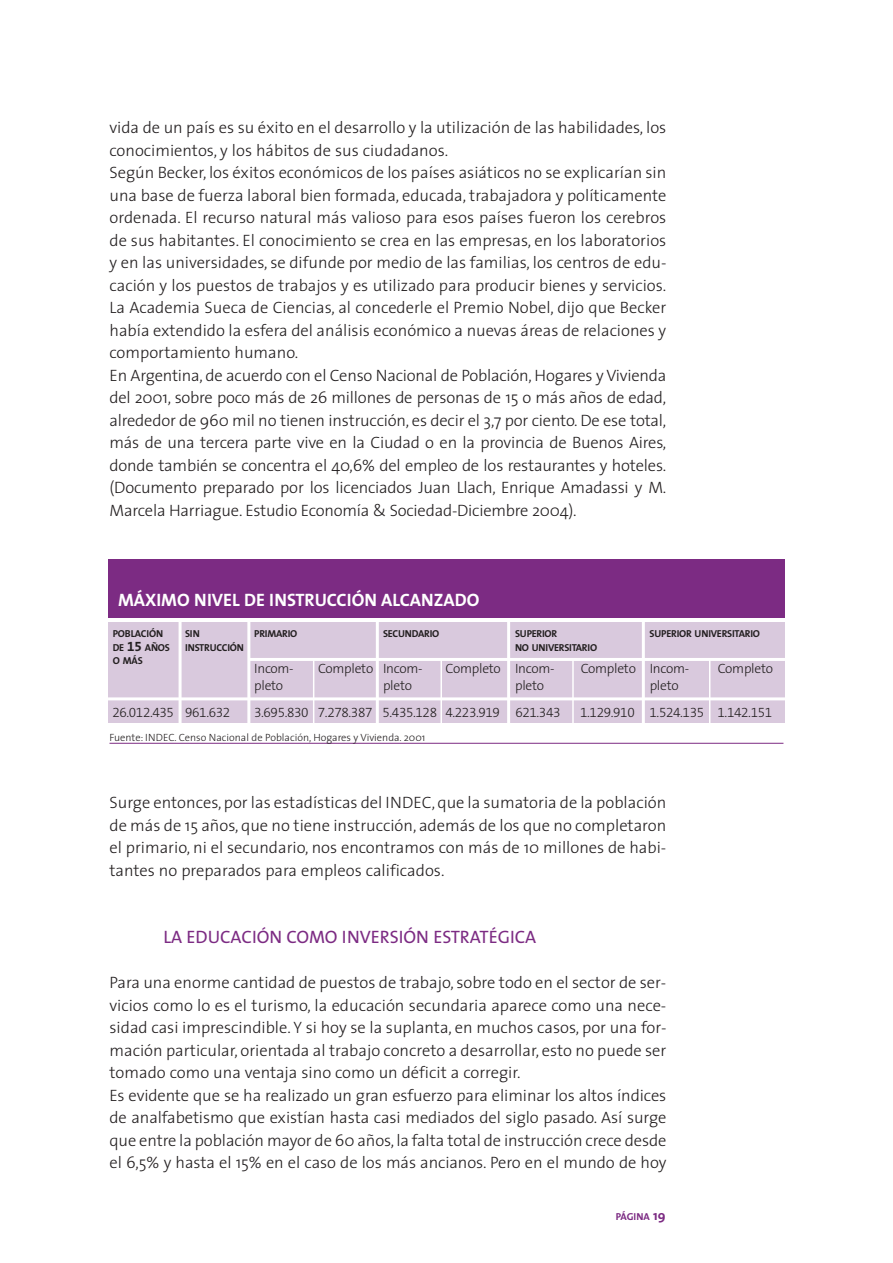
<style>
.page{position:relative;width:893px;height:1263px;background:#fff}
.page>*{position:absolute;margin:0;border:0;box-sizing:border-box;transform-origin:0 0}
.t1{font:18px "The Sans";color:#7c2b83}
.t2{font:700 18px "The Sans";color:#fff}
.t3{font:300 16.5px/22.5px "The Sans";color:#231f20}
.t4{font:13.5px "The Sans Light Expert";letter-spacing:-.03em;color:#231f20}
.t5{font:300 13.5px "The Sans";letter-spacing:-.02em;color:#231f20}
.t6{font:300 10.5px "The Sans";color:#231f20}
.t7{font:700 10.2px "The Sans";letter-spacing:-.025em;color:#231f20}
.t8{font:700 10.2px "The Sans";color:#7c2b83}
.s1{font-family:"The Sans Bold Expert";font-weight:400;font-size:13.5px}
.s2{font-size:13.5px}
</style>
<div class="page">
<div style="left:108px;top:622px;width:677px;height:101px;background:#d9c9dd"></div>
<hr style="left:179px;top:620px;width:3px;height:105px;background:#fff">
<hr style="left:249px;top:658px;width:536px;height:3px;background:#fff">
<hr style="left:108px;top:697px;width:677px;height:3px;background:#fff">
<hr style="left:507px;top:620px;width:3px;height:106px;background:#fff">
<hr style="left:642px;top:620px;width:3px;height:108px;background:#fff">
<hr style="left:247px;top:620px;width:3px;height:105px;background:#fff">
<hr style="left:376px;top:620px;width:3px;height:108px;background:#fff">
<hr style="left:313px;top:660px;width:1px;height:64px;background:#fff">
<hr style="left:709px;top:659px;width:1px;height:65px;background:#fff">
<hr style="left:440px;top:659px;width:2px;height:65px;background:#fff">
<hr style="left:572px;top:659px;width:2px;height:65px;background:#fff">
<div style="left:108px;top:560px;width:677px;height:58px;background:#7c2b83"></div>
<hr style="left:110px;top:743px;width:673px;height:1px;background:#7c2b83">
<p class="t3" style="left:110px;top:119px;width:558px">vida de un país es su éxito en el desarrollo y la utilización de las habilidades, los conocimientos, y los hábitos de sus ciudadanos.<br>Según Becker, los éxitos económicos de los países asiáticos no se explicarían sin una base de fuerza laboral bien formada, educada, trabajadora y políticamente ordenada. El recurso natural más valioso para esos países fueron los cerebros de sus habitantes. El conocimiento se crea en las empresas, en los laboratorios y en las universidades, se difunde por medio de las familias, los centros de edu&shy;cación y los puestos de trabajos y es utilizado para producir bienes y servicios.<br>La Academia Sueca de Ciencias, al concederle el Premio Nobel, dijo que Becker había extendido la esfera del análisis económico a nuevas áreas de relaciones y comportamiento humano.<br>En Argentina, de acuerdo con el Censo Nacional de Población, Hogares y Vivienda del 2001, sobre poco más de 26 millones de personas de 15 o más años de edad, alrededor de 960 mil no tienen instrucción, es decir el 3,7 por ciento. De ese total, más de una tercera parte vive en la Ciudad o en la provincia de Buenos Aires, donde también se concentra el 40,6% del empleo de los restaurantes y hoteles. (Documento preparado por los licenciados Juan Llach, Enrique Amadassi y M.<br>Marcela Harriague. Estudio Economía &amp; Sociedad-Diciembre 2004).</p>
<p class="t2" style="left:118px;top:592px;width:363px">MÁXIMO NIVEL DE INSTRUCCIÓN ALCANZADO</p>
<p class="t7" style="left:254px;top:629px;width:45px">PRIMARIO</p>
<p class="t7" style="left:383px;top:629px;width:58px">SECUNDARIO</p>
<p class="t7" style="left:515px;top:629px;width:44px">SUPERIOR</p>
<p class="t7" style="left:650px;top:629px;width:112px">SUPERIOR UNIVERSITARIO</p>
<p class="t7" style="left:515px;top:643px;width:84px">NO UNIVERSITARIO</p>
<p class="t5" style="left:254px;top:662px;width:41px">Incom-</p>
<p class="t5" style="left:318px;top:662px;width:106px">Completo Incom-</p>
<p class="t5" style="left:446px;top:662px;width:110px">Completo Incom-</p>
<p class="t5" style="left:581px;top:662px;width:110px">Completo Incom-</p>
<p class="t5" style="left:718px;top:662px;width:57px">Completo</p>
<p class="t5" style="left:254px;top:679px;width:31px">pleto</p>
<p class="t5" style="left:383px;top:679px;width:31px">pleto</p>
<p class="t5" style="left:515px;top:679px;width:31px">pleto</p>
<p class="t5" style="left:650px;top:679px;width:31px">pleto</p>
<p class="t4" style="left:112px;top:704px;width:119px">26.012.435 961.632</p>
<p class="t4" style="left:254px;top:704px;width:308px">3.695.830 7.278.387 5.435.128 4.223.919 621.343</p>
<p class="t4" style="left:580px;top:704px;width:194px">1.129.910 1.524.135 1.142.151</p>
<p class="t6" style="left:110px;top:732px;width:317px">Fuente: INDEC. Censo Nacional de Población, Hogares y Vivienda. 2001</p>
<p class="t7" style="left:113px;top:629px;width:52px">POBLACIÓN</p>
<p class="t7" style="left:185px;top:629px;width:16px">SIN</p>
<p class="t7" style="left:113px;top:642px;width:59px">DE <span class="s1">15</span> AÑOS</p>
<p class="t7" style="left:185px;top:642px;width:60px">INSTRUCCIÓN</p>
<p class="t7" style="left:113px;top:656px;width:32px">O MÁS</p>
<p class="t3" style="left:110px;top:794px;width:558px;text-align:justify">Surge entonces, por las estadísticas del INDEC, que la sumatoria de la población de más de 15 años, que no tiene instrucción, además de los que no completaron el primario, ni el secundario, nos encontramos con más de 10 millones de habi&shy;tantes no preparados para empleos calificados.</p>
<p class="t1" style="left:164px;top:929px;width:374px">LA EDUCACIÓN COMO INVERSIÓN ESTRATÉGICA</p>
<p class="t3" style="left:110px;top:974px;width:559px">Para una enorme cantidad de puestos de trabajo, sobre todo en el sector de ser&shy;vicios como lo es el turismo, la educación secundaria aparece como una nece&shy;sidad casi imprescindible. Y si hoy se la suplanta, en muchos casos, por una for&shy;mación particular, orientada al trabajo concreto a desarrollar, esto no puede ser tomado como una ventaja sino como un déficit a corregir.<br>Es evidente que se ha realizado un gran esfuerzo para eliminar los altos índices de analfabetismo que existían hasta casi mediados del siglo pasado. Así surge que entre la población mayor de 60 años, la falta total de instrucción crece desde el 6,5% y hasta el 15% en el caso de los más ancianos. Pero en el mundo de hoy</p>
<p class="t8" style="left:616px;top:1212px;width:51px">PÁGINA <span class="s2">19</span></p>
</div>
